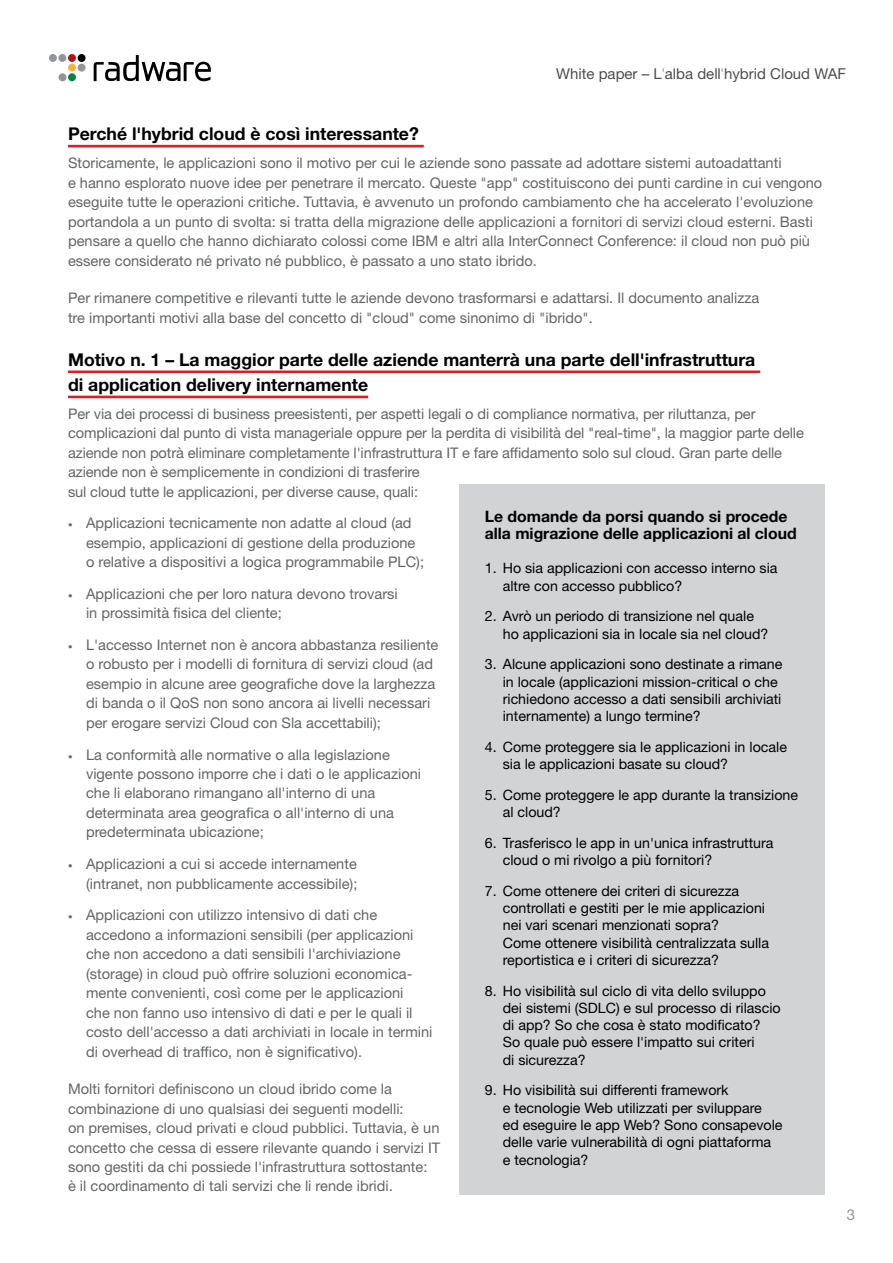
<style>
.page{position:relative;width:893px;height:1263px;background:#fff}
.page>*{position:absolute;margin:0;border:0;box-sizing:border-box;transform-origin:0 0}
.t1{font:700 17.7px/25.2px "Helvetica Neue LT Std";color:#000}
.t2{font:700 15.75px/17.2px "Helvetica Neue LT Std";color:#000}
.t3{font:15px "Helvetica Neue LT Std";color:#4d4d4f}
.t4{font:15px "Helvetica Neue LT Std";color:#939598}
.t5{font:14.7px/19.5px "Helvetica Neue LT Std";color:#636466}
.t6{font:14.25px/17.2px "Helvetica Neue LT Std";color:#000}
.s1{font-weight:100}
.s2{font-size:9px}
</style>
<div class="page">
<div style="left:78px;top:54px;width:8px;height:8px;background:#000;border-radius:50%"></div>
<div style="left:49px;top:54px;width:8px;height:8px;background:#939598;border-radius:50%"></div>
<div style="left:58px;top:54px;width:8px;height:8px;background:#939598;border-radius:50%"></div>
<div style="left:78px;top:64px;width:8px;height:8px;background:#939598;border-radius:50%"></div>
<div style="left:68px;top:54px;width:8px;height:8px;background:#b5121b;border-radius:50%"></div>
<div style="left:68px;top:64px;width:8px;height:8px;background:#fbb040;border-radius:50%"></div>
<div style="left:59px;top:73px;width:7px;height:8px;background:#939598;border-radius:50%"></div>
<div style="left:68px;top:73px;width:8px;height:8px;background:#00853f;border-radius:50%"></div>
<svg style="left:94px;top:55px;width:117px;height:26px"></svg>
<hr style="left:68px;top:145px;width:356px;height:2px;background:#d2232a">
<hr style="left:68px;top:370px;width:692px;height:3px;background:#d2232a">
<hr style="left:68px;top:396px;width:300px;height:2px;background:#d2232a">
<div style="left:459px;top:485px;width:366px;height:710px;background:#d1d3d4"></div>
<p class="t3" style="left:556px;top:64px;width:291px">White paper – L<span class="s1">'</span>alba dell<span class="s1">'</span>hybrid Cloud WAF</p>
<p class="t1" style="left:68px;top:121px;width:352px">Perché l'hybrid cloud è così interessante?</p>
<p class="t5" style="left:68px;top:153px;width:756px">Storicamente, le applicazioni sono il motivo per cui le aziende sono passate ad adottare sistemi autoadattanti<br>e hanno esplorato nuove idee per penetrare il mercato. Queste "app" costituiscono dei punti cardine in cui vengono eseguite tutte le operazioni critiche. Tuttavia, è avvenuto un profondo cambiamento che ha accelerato l'evoluzione portandola a un punto di svolta: si tratta della migrazione delle applicazioni a fornitori di servizi cloud esterni. Basti pensare a quello che hanno dichiarato colossi come IBM e altri alla InterConnect Conference: il cloud non può più essere considerato né privato né pubblico, è passato a uno stato ibrido.</p>
<p class="t5" style="left:68px;top:288px;width:693px">Per rimanere competitive e rilevanti tutte le aziende devono trasformarsi e adattarsi. Il documento analizza tre importanti motivi alla base del concetto di "cloud" come sinonimo di "ibrido".</p>
<p class="t1" style="left:68px;top:346px;width:689px">Motivo n. 1 – La maggior parte delle aziende manterrà una parte dell'infrastruttura di application delivery internamente</p>
<p class="t5" style="left:68px;top:404px;width:737px">Per via dei processi di business preesistenti, per aspetti legali o di compliance normativa, per riluttanza, per complicazioni dal punto di vista manageriale oppure per la perdita di visibilità del "real-time", la maggior parte delle aziende non potrà eliminare completamente l'infrastruttura IT e fare affidamento solo sul cloud. Gran parte delle aziende non è semplicemente in condizioni di trasferire<br>sul cloud tutte le applicazioni, per diverse cause, quali:</p>
<p class="t5" style="left:86px;top:513px;width:340px;text-indent:-18px"><span class="s2">•</span> Applicazioni tecnicamente non adatte al cloud (ad esempio, applicazioni di gestione della produzione o relative a dispositivi a logica programmabile PLC);</p>
<p class="t5" style="left:86px;top:584px;width:313px;text-indent:-18px"><span class="s2">•</span> Applicazioni che per loro natura devono trovarsi in prossimità fisica del cliente;</p>
<p class="t5" style="left:86px;top:635px;width:354px;text-indent:-18px"><span class="s2">•</span> L'accesso Internet non è ancora abbastanza resiliente o robusto per i modelli di fornitura di servizi cloud (ad esempio in alcune aree geografiche dove la larghezza di banda o il QoS non sono ancora ai livelli necessari per erogare servizi Cloud con Sla accettabili);</p>
<p class="t5" style="left:86px;top:744px;width:337px;text-indent:-18px"><span class="s2">•</span> La conformità alle normative o alla legislazione vigente possono imporre che i dati o le applicazioni che li elaborano rimangano all'interno di una determinata area geografica o all'interno di una predeterminata ubicazione;</p>
<p class="t5" style="left:68px;top:854px;width:291px;text-align:right"><span class="s2">•</span> Applicazioni a cui si accede internamente (intranet, non pubblicamente accessibile);</p>
<p class="t5" style="left:86px;top:905px;width:348px;text-indent:-18px"><span class="s2">•</span> Applicazioni con utilizzo intensivo di dati che accedono a informazioni sensibili (per applicazioni che non accedono a dati sensibili l'archiviazione (storage) in cloud può offrire soluzioni economica&shy;mente convenienti, così come per le applicazioni<br>che non fanno uso intensivo di dati e per le quali il costo dell'accesso a dati archiviati in locale in termini di overhead di traffico, non è significativo).</p>
<p class="t5" style="left:68px;top:1079px;width:374px">Molti fornitori definiscono un cloud ibrido come la combinazione di uno qualsiasi dei seguenti modelli:<br>on premises, cloud privati e cloud pubblici. Tuttavia, è un concetto che cessa di essere rilevante quando i servizi IT sono gestiti da chi possiede l'infrastruttura sottostante:<br>è il coordinamento di tali servizi che li rende ibridi.</p>
<p class="t2" style="left:485px;top:507px;width:313px">Le domande da porsi quando si procede alla migrazione delle applicazioni al cloud</p>
<p class="t6" style="left:503px;top:559px;width:276px;text-indent:-18px">1. Ho sia applicazioni con accesso interno sia altre con accesso pubblico?</p>
<p class="t6" style="left:503px;top:607px;width:267px;text-indent:-18px">2. Avrò un periodo di transizione nel quale ho applicazioni sia in locale sia nel cloud?</p>
<p class="t6" style="left:503px;top:655px;width:281px;text-indent:-18px">3. Alcune applicazioni sono destinate a rimane in locale (applicazioni mission-critical o che richiedono accesso a dati sensibili archiviati internamente) a lungo termine?</p>
<p class="t6" style="left:503px;top:738px;width:286px;text-indent:-18px">4. Come proteggere sia le applicazioni in locale sia le applicazioni basate su cloud?</p>
<p class="t6" style="left:503px;top:786px;width:297px;text-indent:-18px">5. Come proteggere le app durante la transizione al cloud?</p>
<p class="t6" style="left:503px;top:834px;width:272px;text-indent:-18px">6. Trasferisco le app in un'unica infrastruttura cloud o mi rivolgo a più fornitori?</p>
<p class="t6" style="left:503px;top:882px;width:268px;text-indent:-18px">7. Come ottenere dei criteri di sicurezza controllati e gestiti per le mie applicazioni nei vari scenari menzionati sopra?<br>Come ottenere visibilità centralizzata sulla reportistica e i criteri di sicurezza?</p>
<p class="t6" style="left:503px;top:982px;width:279px;text-indent:-18px">8. Ho visibilità sul ciclo di vita dello sviluppo dei sistemi (SDLC) e sul processo di rilascio di app? So che cosa è stato modificato?<br>So quale può essere l'impatto sui criteri<br>di sicurezza?</p>
<p class="t6" style="left:503px;top:1081px;width:281px;text-indent:-18px">9. Ho visibilità sui differenti framework<br>e tecnologie Web utilizzati per sviluppare<br>ed eseguire le app Web? Sono consapevole delle varie vulnerabilità di ogni piattaforma<br>e tecnologia?</p>
<p class="t4" style="left:847px;top:1206px;width:10px">3</p>
</div>
